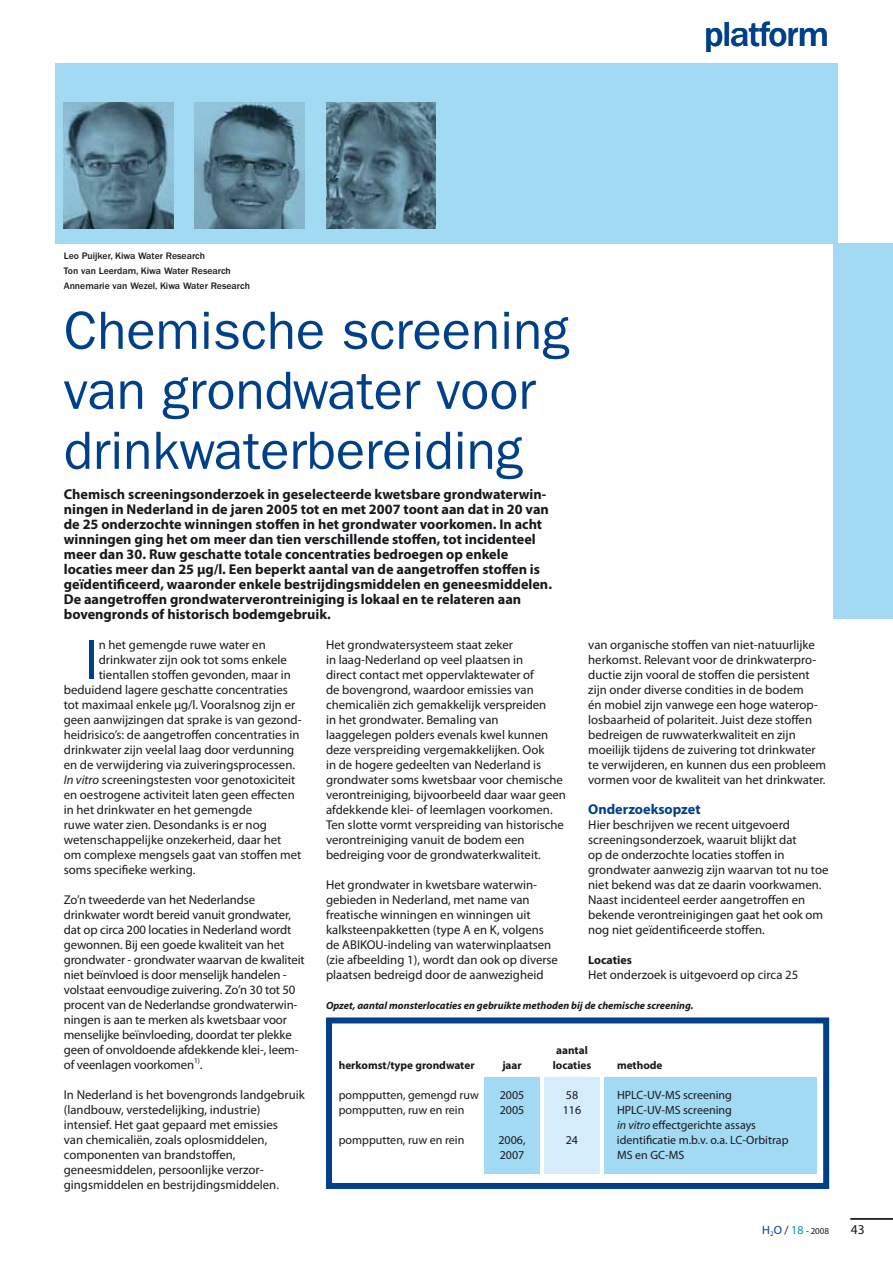
<style>
.page{position:relative;width:893px;height:1263px;background:#fff}
.page>*{position:absolute;margin:0;border:0;box-sizing:border-box;transform-origin:0 0}
.t1{font:57.3px "Myriad Pro";color:#00408a}
.t2{font:54px/60px "ITC Franklin Gothic Std";color:#00408a}
.t3{font:500 36px "ITC Franklin Gothic Std";letter-spacing:-.03em;color:#00408a}
.t4{font:700 14.25px/15px "Myriad Pro";color:#1a171c}
.t5{font:700 14.25px "Myriad Pro";color:#00408a}
.t6{font:13.5px "Myriad Pro";color:#1a171c}
.t7{font:12.75px/15px "Myriad Pro";color:#1a171c}
.t8{font:12px/15px "Myriad Pro";color:#1a171c}
.t9{font:700 12px "Myriad Pro";color:#1a171c}
.t10{font:700 11.25px "Myriad Pro";color:#1a171c}
.t11{font:italic 700 10.5px "Myriad Pro";color:#1a171c}
.t12{font:500 9.75px/15px "ITC Franklin Gothic Std";color:#1a171c}
.t13{font:9px "Myriad Pro";color:#1a171c}
.s1{font-style:italic}
.s2{font-size:12px;color:#00408a}
.s3{font-size:12px}
.s4{font-size:12px;color:#0094a9}
</style>
<div class="page">
<hr style="left:850px;top:1219px;width:43px;height:1px;background:#1a171c">
<div style="left:55px;top:64px;width:783px;height:180px;background:#a2daf4"></div>
<div style="left:833px;top:244px;width:60px;height:375px;background:#a2daf4"></div>
<img style="left:64px;top:102px;width:110px;height:127px">
<img style="left:195px;top:102px;width:110px;height:127px">
<img style="left:326px;top:102px;width:110px;height:127px">
<div style="left:326px;top:1017px;width:503px;height:172px;border:6px solid #00408a"></div>
<div style="left:604px;top:1077px;width:212px;height:97px;background:#a2daf4"></div>
<div style="left:544px;top:1077px;width:56px;height:97px;background:#d5edfa"></div>
<div style="left:485px;top:1077px;width:55px;height:97px;background:#a2daf4"></div>
<h3 class="t3" style="left:704px;top:20px;width:126px">platform</h3>
<p class="t12" style="left:64px;top:249px;width:188px">Leo Puijker, Kiwa Water Research<br>Ton van Leerdam, Kiwa Water Research<br>Annemarie van Wezel, Kiwa Water Research</p>
<h2 class="t2" style="left:64px;top:306px;width:507px">Chemische screening van grondwater voor drinkwaterbereiding</h2>
<p class="t4" style="left:64px;top:488px;width:490px">Chemisch screeningsonderzoek in geselecteerde kwetsbare grondwaterwin&shy;ningen in Nederland in de jaren 2005 tot en met 2007 toont aan dat in 20 van de 25 onderzochte winningen stoffen in het grondwater voorkomen. In acht winningen ging het om meer dan tien verschillende stoffen, tot incidenteel meer dan 30. Ruw geschatte totale concentraties bedroegen op enkele locaties meer dan 25 μg/l. Een beperkt aantal van de aangetroffen stoffen is geïdentificeerd, waaronder enkele bestrijdingsmiddelen en geneesmiddelen.<br>De aangetroffen grondwaterverontreiniging is lokaal en te relateren aan bovengronds of historisch bodemgebruik.</p>
<h1 class="t1" style="left:85px;top:638px;width:15px">I</h1>
<p class="t7" style="left:99px;top:638px;width:169px">n het gemengde ruwe water en</p>
<p class="t7" style="left:588px;top:638px;width:240px">van organische stoffen van niet-natuurlijke herkomst. Relevant voor de drinkwaterpro&shy;ductie zijn vooral de stoffen die persistent zijn onder diverse condities in de bodem<br>én mobiel zijn vanwege een hoge waterop&shy;losbaarheid of polariteit. Juist deze stoffen bedreigen de ruwwaterkwaliteit en zijn moeilijk tijdens de zuivering tot drinkwater te verwijderen, en kunnen dus een probleem vormen voor de kwaliteit van het drinkwater.</p>
<p class="t5" style="left:588px;top:804px;width:114px">Onderzoeksopzet</p>
<p class="t7" style="left:588px;top:818px;width:242px">Hier beschrijven we recent uitgevoerd screeningsonderzoek, waaruit blijkt dat<br>op de onderzochte locaties stoffen in grondwater aanwezig zijn waarvan tot nu toe niet bekend was dat ze daarin voorkwamen.<br>Naast incidenteel eerder aangetroffen en bekende verontreinigingen gaat het ook om nog niet geïdentificeerde stoffen.</p>
<p class="t9" style="left:588px;top:955px;width:45px">Locaties</p>
<p class="t7" style="left:588px;top:968px;width:212px">Het onderzoek is uitgevoerd op circa 25</p>
<p class="t11" style="left:326px;top:1001px;width:369px">Opzet, aantal monsterlocaties en gebruikte methoden bij de chemische screening.</p>
<p class="t10" style="left:556px;top:1046px;width:33px">aantal</p>
<p class="t10" style="left:339px;top:1061px;width:137px">herkomst/type grondwater</p>
<p class="t10" style="left:502px;top:1061px;width:21px">jaar</p>
<p class="t10" style="left:553px;top:1061px;width:40px">locaties</p>
<p class="t10" style="left:617px;top:1061px;width:47px">methode</p>
<p class="t8" style="left:339px;top:1089px;width:142px">pompputten, gemengd ruw</p>
<p class="t8" style="left:500px;top:1089px;width:26px">2005</p>
<p class="t8" style="left:566px;top:1089px;width:14px">58</p>
<p class="t8" style="left:617px;top:1089px;width:116px">HPLC-UV-MS screening</p>
<p class="t8" style="left:339px;top:1104px;width:127px">pompputten, ruw en rein</p>
<p class="t8" style="left:500px;top:1104px;width:26px">2005</p>
<p class="t8" style="left:563px;top:1104px;width:20px">116</p>
<p class="t8" style="left:617px;top:1104px;width:141px">HPLC-UV-MS screening<br><span class="s1">in vitro</span> effectgerichte assays</p>
<p class="t8" style="left:339px;top:1134px;width:127px">pompputten, ruw en rein</p>
<p class="t8" style="left:498px;top:1134px;width:29px">2006,</p>
<p class="t8" style="left:566px;top:1134px;width:14px">24</p>
<p class="t8" style="left:617px;top:1134px;width:173px">identificatie m.b.v. o.a. LC-Orbitrap</p>
<p class="t8" style="left:500px;top:1149px;width:26px">2007</p>
<p class="t8" style="left:617px;top:1149px;width:69px">MS en GC-MS</p>
<p class="t7" style="left:326px;top:638px;width:241px">Het grondwatersysteem staat zeker<br>in laag-Nederland op veel plaatsen in<br>direct contact met oppervlaktewater of<br>de bovengrond, waardoor emissies van chemicaliën zich gemakkelijk verspreiden<br>in het grondwater. Bemaling van laaggelegen polders evenals kwel kunnen deze verspreiding vergemakkelijken. Ook<br>in de hogere gedeelten van Nederland is grondwater soms kwetsbaar voor chemische verontreiniging, bijvoorbeeld daar waar geen afdekkende klei- of leemlagen voorkomen.<br>Ten slotte vormt verspreiding van historische verontreiniging vanuit de bodem een bedreiging voor de grondwaterkwaliteit.</p>
<p class="t7" style="left:326px;top:878px;width:233px">Het grondwater in kwetsbare waterwin&shy;gebieden in Nederland, met name van freatische winningen en winningen uit kalksteenpakketten (type A en K, volgens de ABIKOU-indeling van waterwinplaatsen (zie afbeelding 1), wordt dan ook op diverse plaatsen bedreigd door de aanwezigheid</p>
<p class="t7" style="left:99px;top:653px;width:190px">drinkwater zijn ook tot soms enkele</p>
<p class="t7" style="left:99px;top:668px;width:194px">tientallen stoffen gevonden, maar in</p>
<p class="t7" style="left:64px;top:683px;width:225px">beduidend lagere geschatte concentraties</p>
<p class="t7" style="left:64px;top:698px;width:233px">tot maximaal enkele μg/l. Vooralsnog zijn er</p>
<p class="t7" style="left:64px;top:713px;width:239px">geen aanwijzingen dat sprake is van gezond-</p>
<p class="t7" style="left:64px;top:728px;width:237px">heidrisico’s: de aangetroffen concentraties in</p>
<p class="t7" style="left:64px;top:743px;width:232px">drinkwater zijn veelal laag door verdunning</p>
<p class="t7" style="left:64px;top:758px;width:233px">en de verwijdering via zuiveringsprocessen.</p>
<p class="t7" style="left:64px;top:773px;width:233px"><span class="s1">In vitro</span> screeningstesten voor genotoxiciteit</p>
<p class="t7" style="left:64px;top:788px;width:232px">en oestrogene activiteit laten geen effecten</p>
<p class="t7" style="left:64px;top:803px;width:190px">in het drinkwater en het gemengde</p>
<p class="t7" style="left:64px;top:818px;width:204px">ruwe water zien. Desondanks is er nog</p>
<p class="t7" style="left:64px;top:833px;width:219px">wetenschappelijke onzekerheid, daar het</p>
<p class="t7" style="left:64px;top:848px;width:239px">om complexe mengsels gaat van stoffen met</p>
<p class="t7" style="left:64px;top:863px;width:133px">soms specifieke werking.</p>
<p class="t7" style="left:64px;top:893px;width:242px">Zo’n tweederde van het Nederlandse drinkwater wordt bereid vanuit grondwater, dat op circa 200 locaties in Nederland wordt gewonnen. Bij een goede kwaliteit van het grondwater - grondwater waarvan de kwaliteit niet beïnvloed is door menselijk handelen - volstaat eenvoudige zuivering. Zo’n 30 tot 50 procent van de Nederlandse grondwaterwin&shy;ningen is aan te merken als kwetsbaar voor menselijke beïnvloeding, doordat ter plekke geen of onvoldoende afdekkende klei-, leem&shy;of veenlagen voorkomen<sup>1)</sup>.</p>
<p class="t7" style="left:64px;top:1088px;width:242px">In Nederland is het bovengronds landgebruik (landbouw, verstedelijking, industrie) intensief. Het gaat gepaard met emissies<br>van chemicaliën, zoals oplosmiddelen, componenten van brandstoffen, geneesmiddelen, persoonlijke verzor&shy;gingsmiddelen en bestrijdingsmiddelen.</p>
<p class="t13" style="left:762px;top:1227px;width:68px"><span class="s2">H</span><sub>2</sub><span class="s2">O</span> <span class="s3">/</span> <span class="s4">18</span> - 2008</p>
<p class="t6" style="left:851px;top:1224px;width:15px">43</p>
</div>
